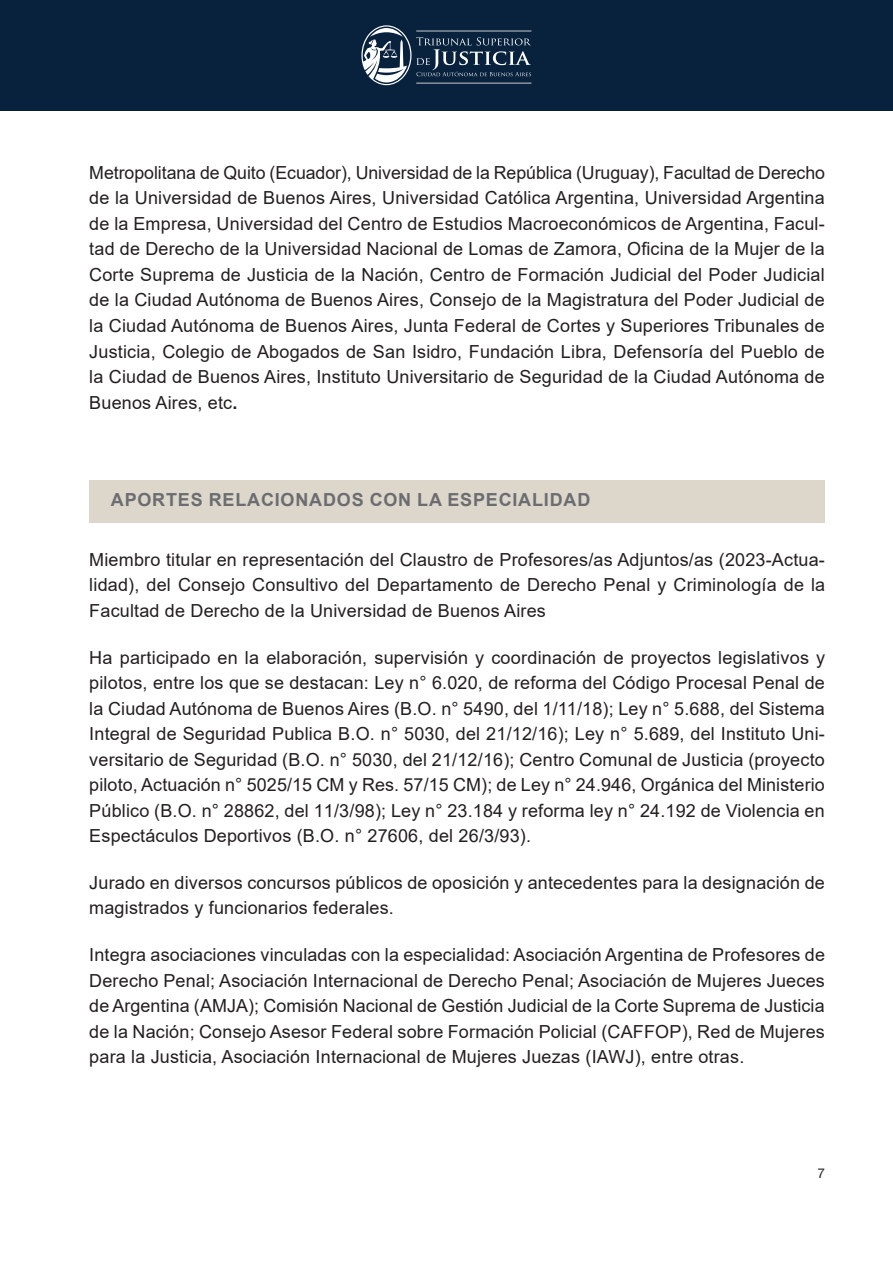
<style>
.page{position:relative;width:893px;height:1263px;background:#fff}
.page>*{position:absolute;margin:0;border:0;box-sizing:border-box;transform-origin:0 0}
.t1{font:18px/25.5px "Arial";letter-spacing:.01em;color:#231f20;text-align:justify}
.t2{font:700 18px "Arial";letter-spacing:.045em;color:#6c6d70}
.t3{font:13.5px "Helvetica Neue LT Std";color:#231f20}
.s1{font-weight:700}
</style>
<div class="page">
<div style="left:0;top:0;width:893px;height:111px;background:#08223d"></div>
<svg style="left:361px;top:25px;width:170px;height:60px"></svg>
<div style="left:89px;top:480px;width:736px;height:43px;background:#dcd6cb"></div>
<p class="t1" style="left:89px;top:160px;width:737px">Metropolitana de Quito (Ecuador), Universidad de la República (Uruguay), Facultad de Derecho de la Universidad de Buenos Aires, Universidad Católica Argentina, Universidad Argentina de la Empresa, Universidad del Centro de Estudios Macroeconómicos de Argentina, Facul&shy;tad de Derecho de la Universidad Nacional de Lomas de Zamora, Oficina de la Mujer de la Corte Suprema de Justicia de la Nación, Centro de Formación Judicial del Poder Judicial de la Ciudad Autónoma de Buenos Aires, Consejo de la Magistratura del Poder Judicial de la Ciudad Autónoma de Buenos Aires, Junta Federal de Cortes y Superiores Tribunales de Justicia, Colegio de Abogados de San Isidro, Fundación Libra, Defensoría del Pueblo de la Ciudad de Buenos Aires, Instituto Universitario de Seguridad de la Ciudad Autónoma de Buenos Aires, etc<span class="s1">.</span></p>
<p class="t2" style="left:111px;top:487px;width:481px">APORTES RELACIONADOS CON LA ESPECIALIDAD</p>
<p class="t1" style="left:89px;top:547px;width:737px">Miembro titular en representación del Claustro de Profesores/as Adjuntos/as (2023-Actua&shy;lidad), del Consejo Consultivo del Departamento de Derecho Penal y Criminología de la Facultad de Derecho de la Universidad de Buenos Aires</p>
<p class="t1" style="left:89px;top:644px;width:737px">Ha participado en la elaboración, supervisión y coordinación de proyectos legislativos y pilotos, entre los que se destacan: Ley n° 6.020, de reforma del Código Procesal Penal de la Ciudad Autónoma de Buenos Aires (B.O. n° 5490, del 1/11/18); Ley n° 5.688, del Sistema Integral de Seguridad Publica B.O. n° 5030, del 21/12/16); Ley n° 5.689, del Instituto Uni&shy;versitario de Seguridad (B.O. n° 5030, del 21/12/16); Centro Comunal de Justicia (proyecto piloto, Actuación n° 5025/15 CM y Res. 57/15 CM); de Ley n° 24.946, Orgánica del Ministerio Público (B.O. n° 28862, del 11/3/98); Ley n° 23.184 y reforma ley n° 24.192 de Violencia en Espectáculos Deportivos (B.O. n° 27606, del 26/3/93).</p>
<p class="t1" style="left:89px;top:870px;width:737px">Jurado en diversos concursos públicos de oposición y antecedentes para la designación de magistrados y funcionarios federales.</p>
<p class="t1" style="left:89px;top:942px;width:737px">Integra asociaciones vinculadas con la especialidad: Asociación Argentina de Profesores de Derecho Penal; Asociación Internacional de Derecho Penal; Asociación de Mujeres Jueces de Argentina (AMJA); Comisión Nacional de Gestión Judicial de la Corte Suprema de Justicia de la Nación; Consejo Asesor Federal sobre Formación Policial (CAFFOP), Red de Mujeres para la Justicia, Asociación Internacional de Mujeres Juezas (IAWJ), entre otras.</p>
<p class="t3" style="left:817px;top:1165px;width:9px">7</p>
</div>
